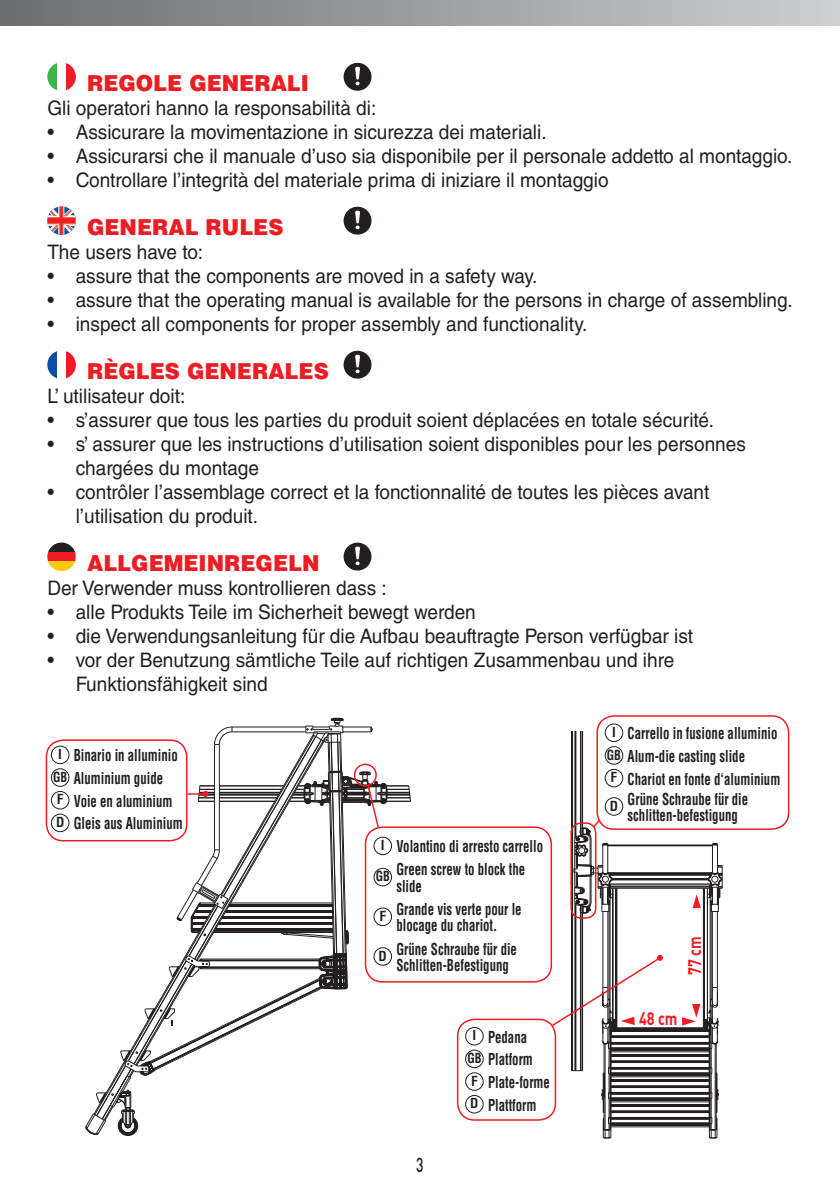
<style>
.page{position:relative;width:840px;height:1191px;background:#fff}
.page>*{position:absolute;margin:0;border:0;box-sizing:border-box;transform-origin:0 0}
.t1{font:900 22px "Helvetica LT Std";color:#ee1d23;scale:.95 1}
.t2{font:20px/24px "Helvetica LT Std";color:#231f20;scale:.95 1}
.t3{font:500 20px "DIN Pro";color:#231f20;scale:.7 1}
.t4{font:700 18px "DIN Pro";color:#ee1d23;scale:.8 1}
.t5{font:700 condensed 16px/22.6px "Helvetica";color:#231f20;scale:.8 1}
.s1{font-family:"Helvetica LT Std";font-size:13.6px}
</style>
<div class="page">
<div style="left:0;top:0;width:839px;height:26px;background:linear-gradient(to right,#6b6d70,#cecfd2)"></div>
<svg style="left:111px;top:739px;width:236px;height:397px"></svg>
<svg style="left:47px;top:63px;width:10px;height:27px"></svg>
<svg style="left:66px;top:63px;width:10px;height:28px"></svg>
<svg style="left:47px;top:206px;width:29px;height:29px"></svg>
<svg style="left:47px;top:351px;width:10px;height:28px"></svg>
<svg style="left:66px;top:351px;width:10px;height:28px"></svg>
<svg style="left:48px;top:542px;width:27px;height:10px"></svg>
<div style="left:47px;top:552px;width:29px;height:9px;background:#ee1d23"></div>
<svg style="left:48px;top:561px;width:28px;height:10px"></svg>
<svg style="left:346px;top:62px;width:25px;height:29px"></svg>
<div style="left:343px;top:63px;width:28px;height:28px;background:#231f20;border-radius:50%"></div>
<svg style="left:355px;top:67px;width:5px;height:18px"></svg>
<svg style="left:346px;top:206px;width:25px;height:29px"></svg>
<div style="left:343px;top:207px;width:28px;height:28px;background:#231f20;border-radius:50%"></div>
<svg style="left:355px;top:211px;width:5px;height:18px"></svg>
<svg style="left:346px;top:350px;width:25px;height:29px"></svg>
<div style="left:343px;top:351px;width:28px;height:28px;background:#231f20;border-radius:50%"></div>
<svg style="left:355px;top:355px;width:5px;height:18px"></svg>
<svg style="left:344px;top:543px;width:27px;height:28px"></svg>
<div style="left:343px;top:542px;width:28px;height:28px;background:#231f20;border-radius:50%"></div>
<svg style="left:355px;top:546px;width:5px;height:19px"></svg>
<div style="left:596px;top:715px;width:193px;height:115px;border:2px solid #ee1d23;border-radius:17px"></div>
<div style="left:456px;top:1018px;width:100px;height:102px;border:2px solid #ee1d23;border-radius:17px"></div>
<div style="left:364px;top:826px;width:187px;height:156px;border:2px solid #ee1d23;border-radius:17px"></div>
<svg style="left:171px;top:1020px;width:2px;height:6px"></svg>
<div style="left:46px;top:739px;width:141px;height:102px;border:2px solid #ee1d23;border-radius:17px"></div>
<div style="left:51px;top:746px;width:18px;height:18px;border:1px solid #231f20;border-radius:50%"></div>
<div style="left:51px;top:768px;width:18px;height:18px;border:1px solid #231f20;border-radius:50%"></div>
<div style="left:51px;top:791px;width:18px;height:18px;border:1px solid #231f20;border-radius:50%"></div>
<div style="left:51px;top:814px;width:18px;height:18px;border:1px solid #231f20;border-radius:50%"></div>
<div style="left:604px;top:723px;width:18px;height:19px;border:1px solid #231f20;border-radius:50%"></div>
<div style="left:465px;top:1027px;width:18px;height:18px;border:1px solid #231f20;border-radius:50%"></div>
<div style="left:465px;top:1049px;width:18px;height:19px;border:1px solid #231f20;border-radius:50%"></div>
<div style="left:465px;top:1072px;width:18px;height:18px;border:1px solid #231f20;border-radius:50%"></div>
<div style="left:465px;top:1095px;width:18px;height:18px;border:1px solid #231f20;border-radius:50%"></div>
<svg style="left:187px;top:718px;width:223px;height:271px"></svg>
<svg style="left:550px;top:731px;width:172px;height:407px"></svg>
<p class="t1" style="left:87px;top:69px;width:235px">REGOLE GENERALI</p>
<p class="t2" style="left:47px;top:96px;width:347px">Gli operatori hanno la responsabilità di:</p>
<p class="t2" style="left:47px;top:120px;width:527px">• Assicurare la movimentazione in sicurezza dei materiali.</p>
<p class="t2" style="left:47px;top:144px;width:785px">• Assicurarsi che il manuale d’uso sia disponibile per il personale addetto al montaggio.</p>
<p class="t2" style="left:47px;top:168px;width:592px">• Controllare l’integrità del materiale prima di iniziare il montaggio</p>
<p class="t1" style="left:87px;top:213px;width:208px">GENERAL RULES</p>
<p class="t2" style="left:47px;top:240px;width:165px">The users have to:</p>
<p class="t2" style="left:47px;top:264px;width:517px">• assure that the components are moved in a safety way.</p>
<p class="t2" style="left:47px;top:288px;width:785px">• assure that the operating manual is available for the persons in charge of assembling.</p>
<p class="t2" style="left:47px;top:312px;width:569px">• inspect all components for proper assembly and functionality.</p>
<p class="t1" style="left:87px;top:357px;width:256px">RÈGLES GENERALES</p>
<p class="t2" style="left:47px;top:384px;width:147px">L’ utilisateur doit:</p>
<p class="t2" style="left:47px;top:408px;width:703px">• s’assurer que tous les parties du produit soient déplacées en totale sécurité.</p>
<p class="t2" style="left:76px;top:432px;width:706px;text-indent:-28px">• s’ assurer que les instructions d’utilisation soient disponibles pour les personnes chargées du montage</p>
<p class="t2" style="left:76px;top:480px;width:668px;text-indent:-28px">• contrôler l’assemblage correct et la fonctionnalité de toutes les pièces avant l’utilisation du produit.</p>
<p class="t1" style="left:87px;top:549px;width:246px">ALLGEMEINREGELN</p>
<p class="t2" style="left:47px;top:576px;width:359px">Der Verwender muss kontrollieren dass :</p>
<p class="t2" style="left:47px;top:600px;width:452px">• alle Produkts Teile im Sicherheit bewegt werden</p>
<p class="t2" style="left:47px;top:624px;width:681px">• die Verwendungsanleitung für die Aufbau beauftragte Person verfügbar ist</p>
<p class="t2" style="left:76px;top:648px;width:631px;text-indent:-28px">• vor der Benutzung sämtliche Teile auf richtigen Zusammenbau und ihre<br>Funktionsfähigkeit sind</p>
<p class="t5" style="left:53px;top:744px;width:163px;text-indent:5px"><span class="s1">I</span> Binario in alluminio<br><span class="s1">GB</span> Aluminium guide<br><span class="s1">F</span> Voie en aluminium<br><span class="s1">D</span> Gleis aus Aluminium</p>
<p class="t5" style="left:375px;top:834px;width:211px;line-height:23.2px;text-indent:5px"><span class="s1">I</span> Volantino di arresto carrello<br><sub>GB</sub> Green screw to block the</p>
<p class="t5" style="left:379px;top:873px;width:179px;line-height:23.6px;text-indent:17px">slide<br><sub>F</sub> Grande vis verte pour le</p>
<p class="t5" style="left:378px;top:913px;width:174px;line-height:23.6px;text-align:center">blocage du chariot.<br><sub>D</sub> Grüne Schraube für die</p>
<p class="t5" style="left:396px;top:953px;width:142px">Schlitten-Befestigung</p>
<p class="t3" style="left:416px;top:1151px;width:12px">3</p>
<p class="t5" style="left:467px;top:1025px;width:105px;text-indent:5px"><span class="s1">I</span> Pedana<br><span class="s1">GB</span> Platform<br><span class="s1">F</span> Plate-forme<br><span class="s1">D</span> Plattform</p>
<p class="t5" style="left:606px;top:722px;width:218px;text-indent:5px"><span class="s1">I</span> Carrello in fusione alluminio<br><span class="s1">GB</span> Alum-die casting slide<br><span class="s1">F</span> Chariot en fonte d‘aluminium</p>
<p class="t5" style="left:609px;top:791px;width:174px;line-height:16px;text-align:center"><sub>D</sub> Grüne Schraube für die schlitten-befestigung</p>
<p class="t4" style="left:682px;top:975px;width:50px;rotate:-90deg">77 cm</p>
<p class="t4" style="left:638px;top:1006px;width:50px">48 cm</p>
</div>
